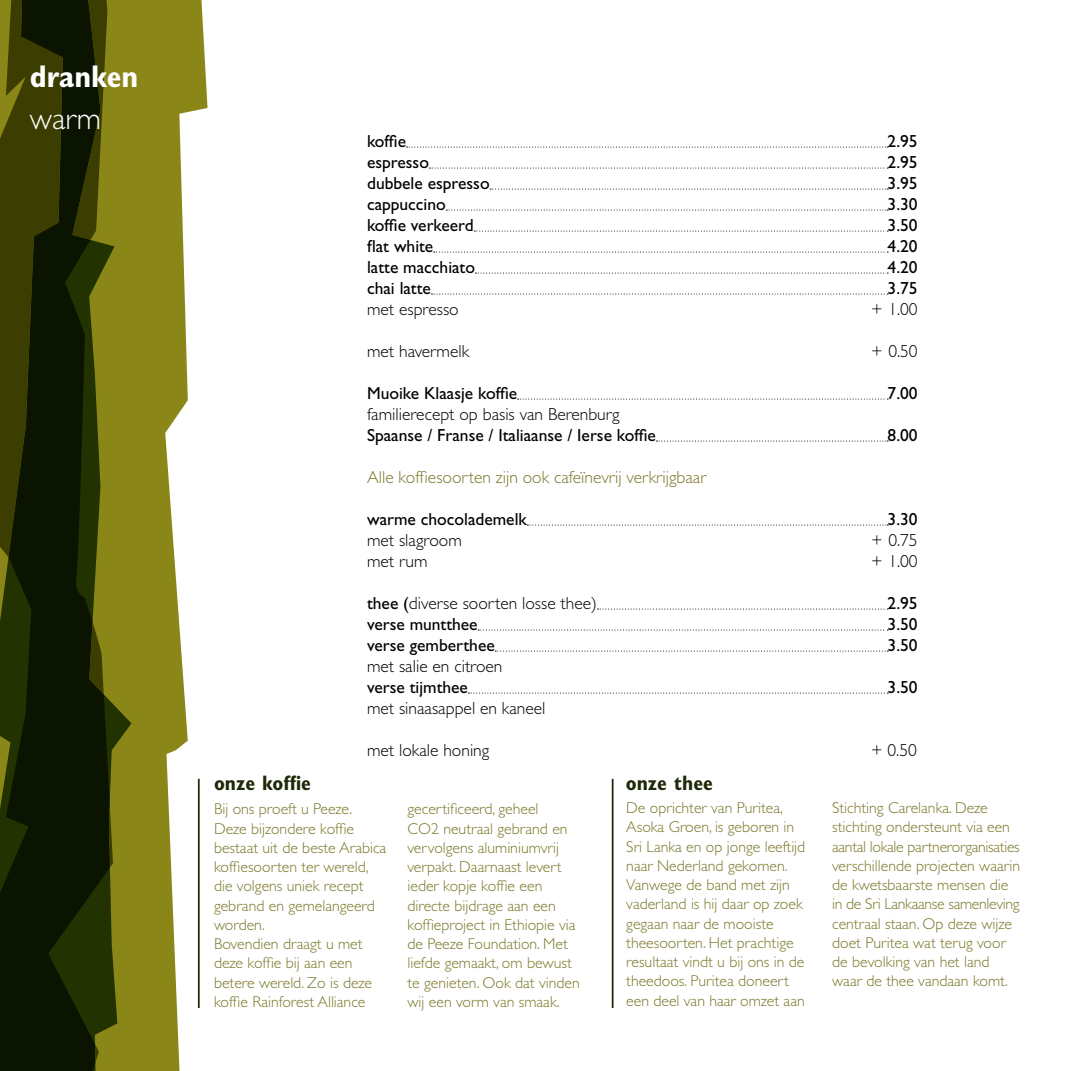
<style>
.page{position:relative;width:1071px;height:1071px;background:#fff}
.page>*{position:absolute;margin:0;border:0;box-sizing:border-box;transform-origin:0 0}
.t1{font:700 condensed 31.5px "Gill Sans";color:#fff}
.t2{font:300 31.5px "Gill Sans";color:#fff}
.t3{font:700 condensed 21px "Gill Sans";color:#1e2908}
.t4{font:17.5px "Gill Sans";color:#000}
.t5{font:300 17.5px "Gill Sans";color:#000}
.t6{font:300 17.5px "Gill Sans";color:#7a7729}
.t7{font:300 15.75px/19.2px "Gill Sans";color:#7a7729}
.s1{font-weight:400}
</style>
<div class="page">
<svg style="left:113px;top:0;width:95px;height:1071px;fill:#8a8618"></svg>
<div style="left:0;top:975px;width:40px;height:96px;background:#0a1400"></div>
<svg style="left:0;top:0;width:40px;height:975px;background:#282e01"></svg>
<svg style="left:40px;top:0;width:73px;height:1071px;background:#242d03"></svg>
<svg style="left:167px;top:745px;width:29px;height:326px"></svg>
<svg style="left:407px;top:147px;width:481px;height:1px"></svg>
<svg style="left:429px;top:168px;width:459px;height:1px"></svg>
<svg style="left:490px;top:189px;width:398px;height:1px"></svg>
<svg style="left:446px;top:210px;width:442px;height:1px"></svg>
<svg style="left:474px;top:231px;width:414px;height:1px"></svg>
<svg style="left:434px;top:252px;width:454px;height:1px"></svg>
<svg style="left:476px;top:273px;width:412px;height:1px"></svg>
<svg style="left:431px;top:294px;width:457px;height:1px"></svg>
<svg style="left:518px;top:399px;width:370px;height:1px"></svg>
<svg style="left:656px;top:441px;width:232px;height:1px"></svg>
<svg style="left:527px;top:525px;width:361px;height:1px"></svg>
<svg style="left:598px;top:609px;width:290px;height:1px"></svg>
<svg style="left:478px;top:630px;width:410px;height:1px"></svg>
<svg style="left:495px;top:651px;width:393px;height:1px"></svg>
<svg style="left:468px;top:693px;width:420px;height:1px"></svg>
<hr style="left:612px;top:779px;width:2px;height:229px;background:#1e2908">
<hr style="left:198px;top:779px;width:2px;height:229px;background:#1e2908">
<h1 class="t1" style="left:30px;top:57px;width:110px">dranken</h1>
<h1 class="t2" style="left:30px;top:100px;width:73px">warm</h1>
<h2 class="t3" style="left:214px;top:771px;width:99px">onze koffie</h2>
<p class="t4" style="left:367px;top:131px;width:41px">koffie</p>
<p class="t4" style="left:888px;top:131px;width:32px">2.95</p>
<p class="t4" style="left:367px;top:152px;width:63px">espresso</p>
<p class="t4" style="left:888px;top:152px;width:32px">2.95</p>
<p class="t4" style="left:367px;top:173px;width:124px">dubbele espresso</p>
<p class="t4" style="left:888px;top:173px;width:32px">3.95</p>
<p class="t4" style="left:367px;top:194px;width:80px">cappuccino</p>
<p class="t4" style="left:888px;top:194px;width:32px">3.30</p>
<p class="t4" style="left:367px;top:215px;width:108px">koffie verkeerd</p>
<p class="t4" style="left:888px;top:215px;width:32px">3.50</p>
<p class="t4" style="left:367px;top:236px;width:68px">flat white</p>
<p class="t4" style="left:888px;top:236px;width:32px">4.20</p>
<p class="t4" style="left:367px;top:257px;width:110px">latte macchiato</p>
<p class="t4" style="left:888px;top:257px;width:32px">4.20</p>
<p class="t4" style="left:367px;top:278px;width:65px">chai latte</p>
<p class="t4" style="left:888px;top:278px;width:32px">3.75</p>
<p class="t5" style="left:367px;top:299px;width:93px">met espresso</p>
<p class="t5" style="left:871px;top:299px;width:48px">+ 1.00</p>
<p class="t5" style="left:367px;top:341px;width:104px">met havermelk</p>
<p class="t5" style="left:871px;top:341px;width:48px">+ 0.50</p>
<p class="t4" style="left:367px;top:383px;width:152px">Muoike Klaasje koffie</p>
<p class="t4" style="left:888px;top:383px;width:32px">7.00</p>
<p class="t5" style="left:367px;top:404px;width:254px">familierecept op basis van Berenburg</p>
<p class="t4" style="left:367px;top:425px;width:290px">Spaanse / Franse / Italiaanse / Ierse koffie</p>
<p class="t4" style="left:888px;top:425px;width:32px">8.00</p>
<p class="t6" style="left:367px;top:467px;width:341px">Alle koffiesoorten zijn ook cafeïnevrij verkrijgbaar</p>
<p class="t4" style="left:367px;top:509px;width:161px">warme chocolademelk</p>
<p class="t4" style="left:888px;top:509px;width:32px">3.30</p>
<p class="t5" style="left:367px;top:530px;width:96px">met slagroom</p>
<p class="t5" style="left:871px;top:530px;width:48px">+ 0.75</p>
<p class="t5" style="left:367px;top:551px;width:62px">met rum</p>
<p class="t5" style="left:871px;top:551px;width:48px">+ 1.00</p>
<p class="t5" style="left:367px;top:593px;width:232px"><span class="s1">thee (</span>diverse soorten losse thee)</p>
<p class="t4" style="left:888px;top:593px;width:32px">2.95</p>
<p class="t4" style="left:367px;top:614px;width:112px">verse muntthee</p>
<p class="t4" style="left:888px;top:614px;width:32px">3.50</p>
<p class="t4" style="left:367px;top:635px;width:129px">verse gemberthee</p>
<p class="t4" style="left:888px;top:635px;width:32px">3.50</p>
<p class="t5" style="left:367px;top:656px;width:137px">met salie en citroen</p>
<p class="t4" style="left:367px;top:677px;width:102px">verse tijmthee</p>
<p class="t4" style="left:888px;top:677px;width:32px">3.50</p>
<p class="t5" style="left:367px;top:698px;width:180px">met sinaasappel en kaneel</p>
<p class="t5" style="left:367px;top:740px;width:124px">met lokale honing</p>
<p class="t5" style="left:871px;top:740px;width:47px">+ 0.50</p>
<h2 class="t3" style="left:626px;top:771px;width:89px">onze thee</h2>
<p class="t7" style="left:214px;top:800px;width:174px">Bij ons proeft u Peeze.<br>Deze bijzondere koffie bestaat uit de beste Arabica koffiesoorten ter wereld, die volgens uniek recept gebrand en gemelangeerd worden.<br>Bovendien draagt u met deze koffie bij aan een betere wereld. Zo is deze koffie Rainforest Alliance</p>
<p class="t7" style="left:408px;top:800px;width:174px">gecertificeerd, geheel<br>CO2 neutraal gebrand en vervolgens aluminiumvrij verpakt. Daarnaast levert ieder kopje koffie een directe bijdrage aan een koffieproject in Ethiopie via de Peeze Foundation. Met liefde gemaakt, om bewust te genieten. Ook dat vinden wij een vorm van smaak.</p>
<p class="t7" style="left:626px;top:798px;width:181px">De oprichter van Puritea,<br>Asoka Groen, is geboren in<br>Sri Lanka en op jonge leeftijd naar Nederland gekomen.<br>Vanwege de band met zijn vaderland is hij daar op zoek gegaan naar de mooiste theesoorten. Het prachtige resultaat vindt u bij ons in de theedoos. Puritea doneert een deel van haar omzet aan</p>
<p class="t7" style="left:832px;top:798px;width:190px">Stichting Carelanka. Deze stichting ondersteunt via een aantal lokale partnerorganisaties verschillende projecten waarin de kwetsbaarste mensen die in de Sri Lankaanse samenleving centraal staan. Op deze wijze doet Puritea wat terug voor de bevolking van het land waar de thee vandaan komt.</p>
</div>
